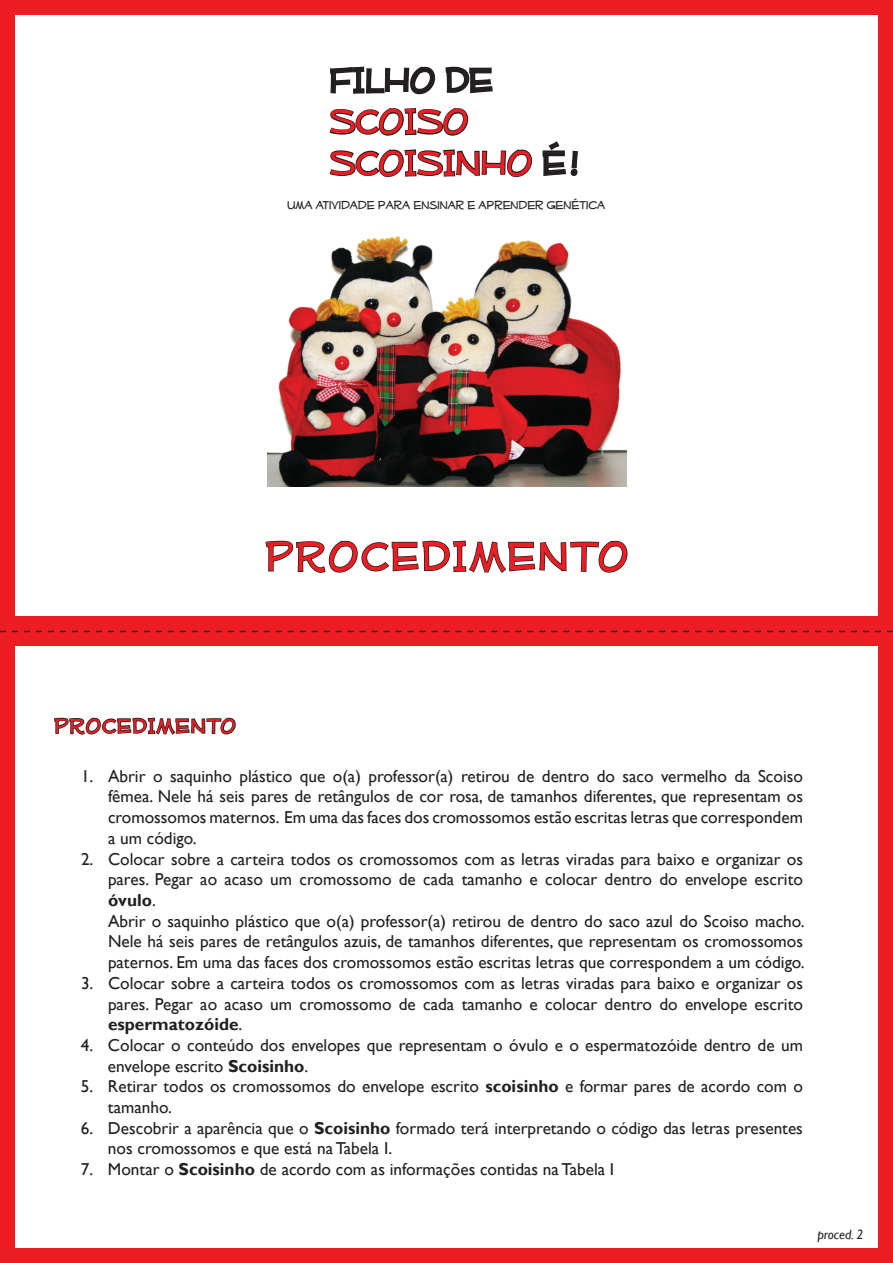
<style>
.page{position:relative;width:893px;height:1263px;background:#fff}
.page>*{position:absolute;margin:0;border:0;box-sizing:border-box;transform-origin:0 0}
.t1{font:51px "Mufferaw";letter-spacing:.05em;color:#ee1d23}
.t2{font:43.2px/41.4px "Mufferaw";color:#ee1d23}
.t3{font:43.2px "Mufferaw";color:#231f20}
.t4{font:25.5px "Mufferaw";letter-spacing:.05em;color:#ee1d23}
.t5{font:17.25px/20.7px "Gill Sans";color:#231f20}
.t6{font:14.4px "Mufferaw";color:#231f20}
.t7{font:italic 13.5px "Gill Sans";color:#231f20}
.s1{color:#231f20}
.s2{font-weight:700}
</style>
<div class="page">
<div style="left:0;top:0;width:893px;height:631px;background:#ee1d23"></div>
<div style="left:15px;top:15px;width:863px;height:601px;background:#fff"></div>
<div style="left:0;top:631px;width:893px;height:632px;background:#ee1d23"></div>
<div style="left:15px;top:647px;width:863px;height:601px;background:#fff"></div>
<svg style="left:0;top:631px;width:893px;height:1px"></svg>
<svg style="left:330px;top:66px;width:106px;height:29px"></svg>
<svg style="left:445px;top:66px;width:48px;height:28px"></svg>
<svg style="left:329px;top:108px;width:140px;height:28px"></svg>
<svg style="left:329px;top:149px;width:203px;height:29px"></svg>
<svg style="left:542px;top:141px;width:36px;height:35px"></svg>
<img style="left:267px;top:236px;width:359px;height:250px">
<svg style="left:265px;top:540px;width:363px;height:33px"></svg>
<svg style="left:54px;top:717px;width:182px;height:18px"></svg>
<h2 class="t3" style="left:329px;top:59px;width:165px">FILHO DE</h2>
<h2 class="t2" style="left:329px;top:100px;width:250px">SCOISO<br>SCOISINHO <span class="s1">É!</span></h2>
<p class="t6" style="left:287px;top:198px;width:319px">UMA ATIVIDADE PARA ENSINAR E APRENDER GENÉTICA</p>
<h1 class="t1" style="left:265px;top:531px;width:365px">PROCEDIMENTO</h1>
<h3 class="t4" style="left:54px;top:713px;width:183px">PROCEDIMENTO</h3>
<p class="t5" style="left:108px;top:766px;width:696px;text-align:justify;text-indent:-27px">1. Abrir o saquinho plástico que o(a) professor(a) retirou de dentro do saco vermelho da Scoiso fêmea. Nele há seis pares de retângulos de cor rosa, de tamanhos diferentes, que representam os cromossomos maternos. Em uma das faces dos cromossomos estão escritas letras que correspondem a um código.</p>
<p class="t5" style="left:108px;top:849px;width:698px;text-indent:-27px">2. Colocar sobre a carteira todos os cromossomos com as letras viradas para baixo e organizar os pares. Pegar ao acaso um cromossomo de cada tamanho e colocar dentro do envelope escrito <span class="s2">óvulo</span>.<br>Abrir o saquinho plástico que o(a) professor(a) retirou de dentro do saco azul do Scoiso macho.<br>Nele há seis pares de retângulos azuis, de tamanhos diferentes, que representam os cromossomos paternos. Em uma das faces dos cromossomos estão escritas letras que correspondem a um código.</p>
<p class="t5" style="left:108px;top:973px;width:696px;text-align:justify;text-indent:-27px">3. Colocar sobre a carteira todos os cromossomos com as letras viradas para baixo e organizar os pares. Pegar ao acaso um cromossomo de cada tamanho e colocar dentro do envelope escrito <span class="s2">espermatozóide</span>.</p>
<p class="t5" style="left:108px;top:1035px;width:696px;text-indent:-27px">4. Colocar o conteúdo dos envelopes que representam o óvulo e o espermatozóide dentro de um envelope escrito <span class="s2">Scoisinho</span>.</p>
<p class="t5" style="left:108px;top:1076px;width:696px;text-indent:-27px">5. Retirar todos os cromossomos do envelope escrito <span class="s2">scoisinho</span> e formar pares de acordo com o tamanho.</p>
<p class="t5" style="left:108px;top:1118px;width:696px;text-indent:-27px">6. Descobrir a aparência que o <span class="s2">Scoisinho</span> formado terá interpretando o código das letras presentes nos cromossomos e que está na Tabela I.</p>
<p class="t5" style="left:81px;top:1159px;width:535px">7. Montar o <span class="s2">Scoisinho</span> de acordo com as informações contidas na Tabela I</p>
<p class="t7" style="left:817px;top:1227px;width:48px">proced. 2</p>
</div>
